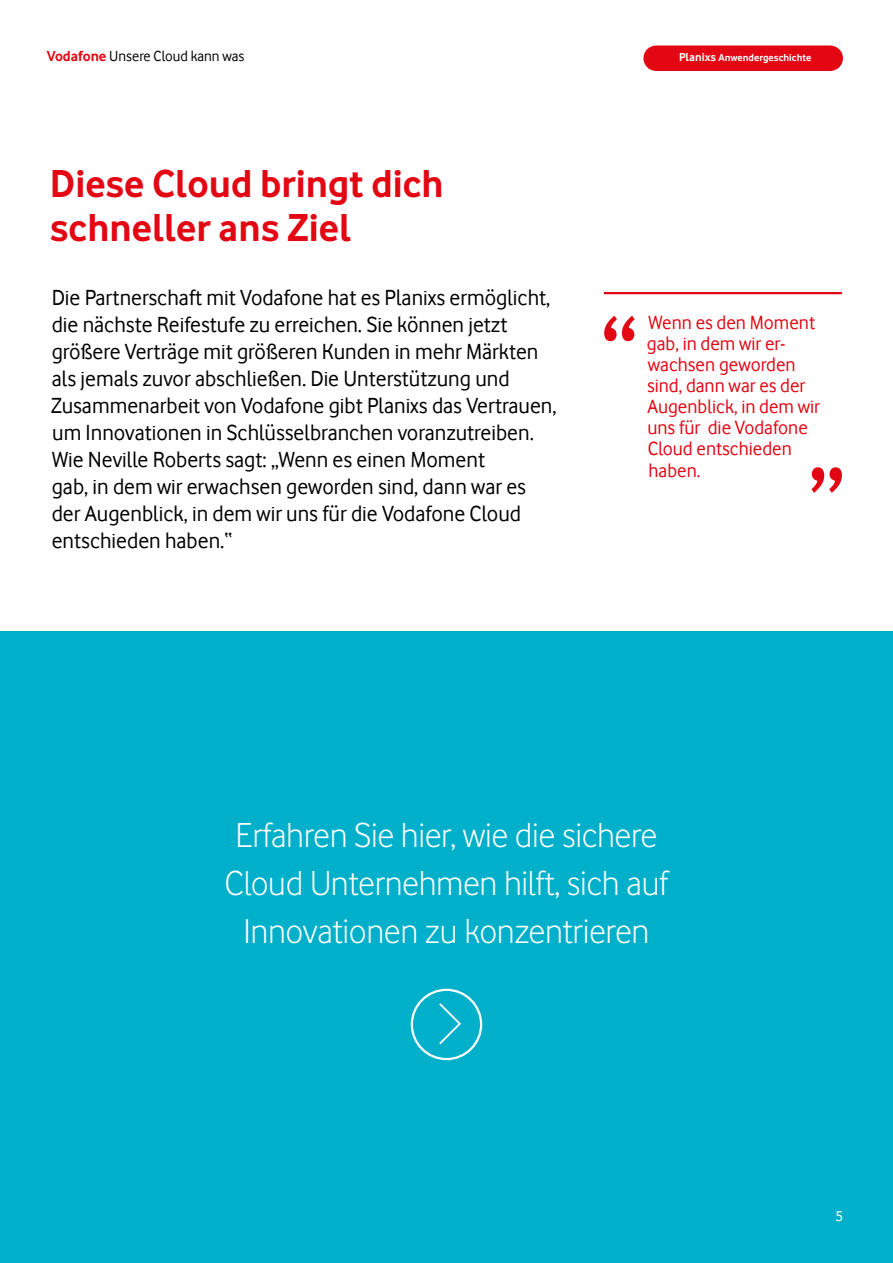
<style>
.page{position:relative;width:893px;height:1263px;background:#fff}
.page>*{position:absolute;margin:0;border:0;box-sizing:border-box;transform-origin:0 0}
.t1{font:700 40.5px/43.5px "Vodafone Rg";color:#e30613}
.t2{font:36px/48px "Vodafone Lt";letter-spacing:-.01em;color:#fff;text-align:center}
.t3{font:22.5px/27px "Vodafone Rg";color:#000}
.t4{font:19.65px/21.1px "Vodafone Rg";color:#e30613}
.t5{font:15px "Vodafone Rg";color:#000}
.t6{font:15px "Vodafone Rg";color:#fff}
.t7{font:700 10.5px "Vodafone Rg";color:#fff}
.s1{font-weight:700;color:#e30613}
.s2{font-size:12px}
</style>
<div class="page">
<div style="left:656px;top:46px;width:174px;height:25px;background:#e30613"></div>
<div style="left:0;top:631px;width:893px;height:632px;background:#00b0ca"></div>
<hr style="left:604px;top:292px;width:238px;height:2px;background:#e30613">
<svg style="left:604px;top:316px;width:31px;height:25px"></svg>
<svg style="left:811px;top:467px;width:31px;height:26px"></svg>
<svg style="left:439px;top:1003px;width:22px;height:41px"></svg>
<div style="left:411px;top:989px;width:71px;height:71px;border:2px solid #fff;border-radius:50%"></div>
<p class="t5" style="left:47px;top:48px;width:199px"><span class="s1">Vodafone</span> Unsere Cloud kann was</p>
<p class="t7" style="left:679px;top:52px;width:134px"><span class="s2">Planixs</span> Anwendergeschichte</p>
<h1 class="t1" style="left:50px;top:161px;width:395px">Diese Cloud bringt dich schneller ans Ziel</h1>
<p class="t3" style="left:51px;top:284px;width:507px">Die Partnerschaft mit Vodafone hat es Planixs ermöglicht, die nächste Reifestufe zu erreichen. Sie können jetzt größere Verträge mit größeren Kunden in mehr Märkten als jemals zuvor abschließen. Die Unterstützung und Zusammenarbeit von Vodafone gibt Planixs das Vertrauen, um Innovationen in Schlüsselbranchen voranzutreiben.<br>Wie Neville Roberts sagt: „Wenn es einen Moment<br>gab, in dem wir erwachsen geworden sind, dann war es der Augenblick, in dem wir uns für die Vodafone Cloud entschieden haben.“</p>
<p class="t4" style="left:647px;top:312px;width:175px">Wenn es den Moment gab, in dem wir er&shy;wachsen geworden sind, dann war es der<br>Augenblick, in dem wir uns für die Vodafone<br>Cloud entschieden haben.</p>
<h2 class="t2" style="left:225px;top:811px;width:445px">Erfahren Sie hier, wie die sichere<br>Cloud Unternehmen hilft, sich auf<br>Innovationen zu konzentrieren</h2>
<p class="t6" style="left:835px;top:1207px;width:9px">5</p>
</div>
